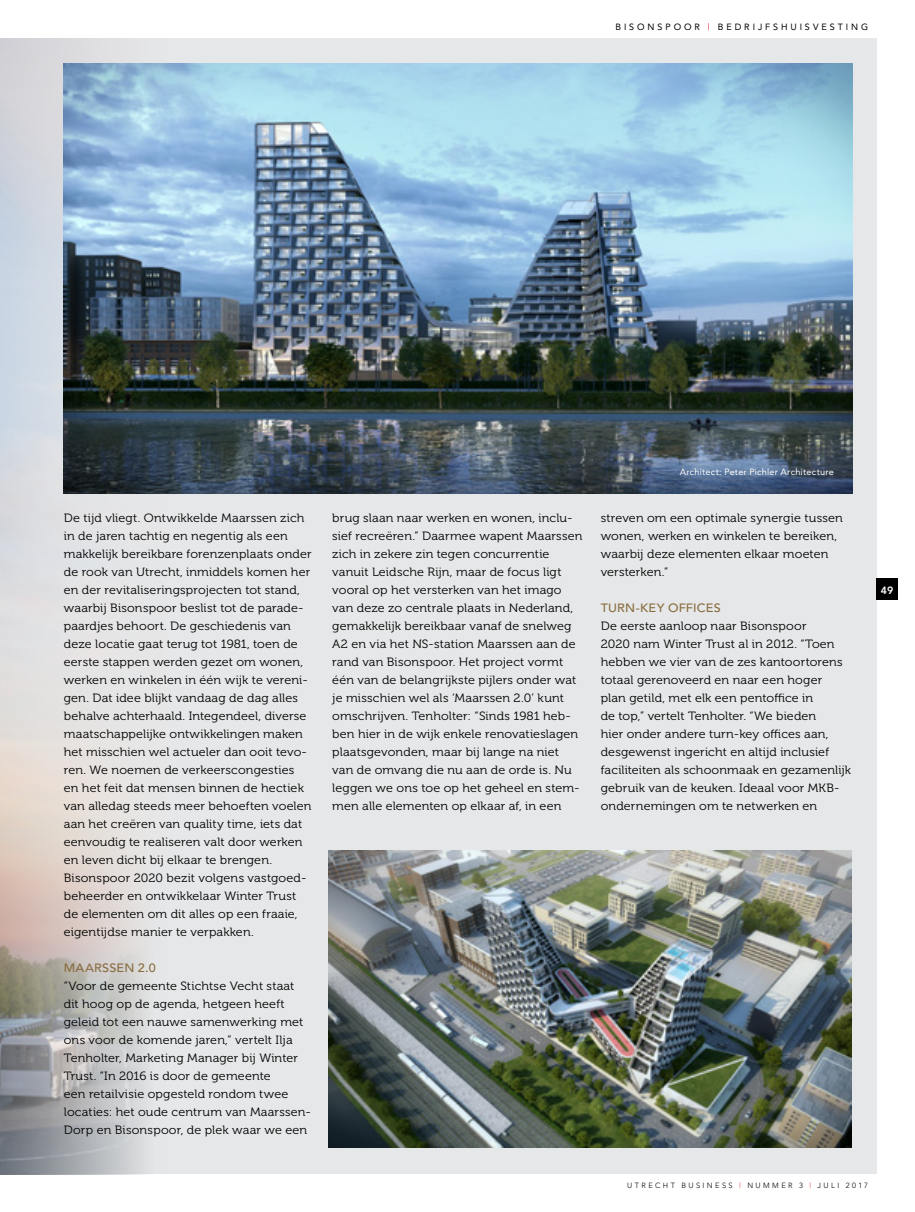
<style>
.page{position:relative;width:915px;height:1212px;background:#fff}
.page>*{position:absolute;margin:0;border:0;box-sizing:border-box;transform-origin:0 0}
.t1{font:12px/18px "Museo 300";letter-spacing:.01em;color:#000;scale:1.05 1}
.t2{font:500 12px "Avenir";letter-spacing:.02em;color:#886c3f;scale:1.05 1}
.t3{font:800 10.5px "Avenir";color:#fff}
.t4{font:9px "Avenir";letter-spacing:.025em;color:#fff}
.t5{font:9px "Avenir";letter-spacing:.325em;color:#000}
.t6{font:300 7.5px "Avenir";letter-spacing:.32em;color:#000}
.s1{color:#d71d24}
</style>
<div class="page">
<div style="left:0;top:38px;width:876px;height:1136px;background:#e6e7e8"></div>
<div style="left:876px;top:578px;width:21px;height:22px;background:#000"></div>
<img style="left:0;top:38px;width:166px;height:1137px">
<img style="left:328px;top:851px;width:522px;height:297px">
<div style="left:0;top:183px;width:6px;height:222px;background:#c9d5e3"></div>
<img style="left:64px;top:64px;width:788px;height:429px">
<p class="t5" style="left:615px;top:22px;width:254px">BISONSPOOR <span class="s1">|</span> BEDRIJFSHUISVESTING</p>
<p class="t1" style="left:64px;top:509px;width:237px">De tijd vliegt. Ontwikkelde Maarssen zich in de jaren tachtig en negentig als een makkelijk bereikbare forenzenplaats onder de rook van Utrecht, inmiddels komen her en der revitaliseringsprojecten tot stand, waarbij Bisonspoor beslist tot de parade&shy;paardjes behoort. De geschiedenis van deze locatie gaat terug tot 1981, toen de eerste stappen werden gezet om wonen, werken en winkelen in één wijk te vereni&shy;gen. Dat idee blijkt vandaag de dag alles behalve achterhaald. Integendeel, diverse maatschappelijke ontwikkelingen maken het misschien wel actueler dan ooit tevo&shy;ren. We noemen de verkeerscongesties en het feit dat mensen binnen de hectiek van alledag steeds meer behoeften voelen aan het creëren van quality time, iets dat eenvoudig te realiseren valt door werken en leven dicht bij elkaar te brengen.<br>Bisonspoor 2020 bezit volgens vastgoed&shy;beheerder en ontwikkelaar Winter Trust de elementen om dit alles op een fraaie, eigentijdse manier te verpakken.</p>
<p class="t2" style="left:64px;top:961px;width:89px">MAARSSEN 2.0</p>
<p class="t1" style="left:64px;top:977px;width:237px">“Voor de gemeente Stichtse Vecht staat dit hoog op de agenda, hetgeen heeft geleid tot een nauwe samenwerking met ons voor de komende jaren,” vertelt Ilja Tenholter, Marketing Manager bij Winter Trust. “In 2016 is door de gemeente<br>een retailvisie opgesteld rondom twee locaties: het oude centrum van Maarssen-Dorp en Bisonspoor, de plek waar we een</p>
<p class="t4" style="left:679px;top:467px;width:155px">Architect: Peter Pichler Architecture</p>
<p class="t1" style="left:332px;top:509px;width:240px">brug slaan naar werken en wonen, inclu&shy;sief recreëren.” Daarmee wapent Maarssen zich in zekere zin tegen concurrentie vanuit Leidsche Rijn, maar de focus ligt vooral op het versterken van het imago van deze zo centrale plaats in Nederland, gemakkelijk bereikbaar vanaf de snelweg A2 en via het NS-station Maarssen aan de rand van Bisonspoor. Het project vormt één van de belangrijkste pijlers onder wat je misschien wel als ‘Maarssen 2.0’ kunt omschrijven. Tenholter: “Sinds 1981 heb&shy;ben hier in de wijk enkele renovatieslagen plaatsgevonden, maar bij lange na niet van de omvang die nu aan de orde is. Nu leggen we ons toe op het geheel en stem&shy;men alle elementen op elkaar af, in een</p>
<p class="t1" style="left:600px;top:509px;width:232px">streven om een optimale synergie tussen wonen, werken en winkelen te bereiken, waarbij deze elementen elkaar moeten versterken.”</p>
<p class="t2" style="left:600px;top:601px;width:116px">TURN-KEY OFFICES</p>
<p class="t1" style="left:600px;top:617px;width:240px">De eerste aanloop naar Bisonspoor<br>2020 nam Winter Trust al in 2012. “Toen hebben we vier van de zes kantoortorens totaal gerenoveerd en naar een hoger<br>plan getild, met elk een pentoffice in<br>de top,” vertelt Tenholter. “We bieden<br>hier onder andere turn-key offices aan, desgewenst ingericht en altijd inclusief faciliteiten als schoonmaak en gezamenlijk gebruik van de keuken. Ideaal voor MKB&shy;ondernemingen om te netwerken en</p>
<p class="t3" style="left:880px;top:584px;width:14px">49</p>
<p class="t6" style="left:627px;top:1181px;width:242px">UTRECHT BUSINESS <span class="s1">|</span> NUMMER 3 <span class="s1">|</span> JULI 2017</p>
</div>
